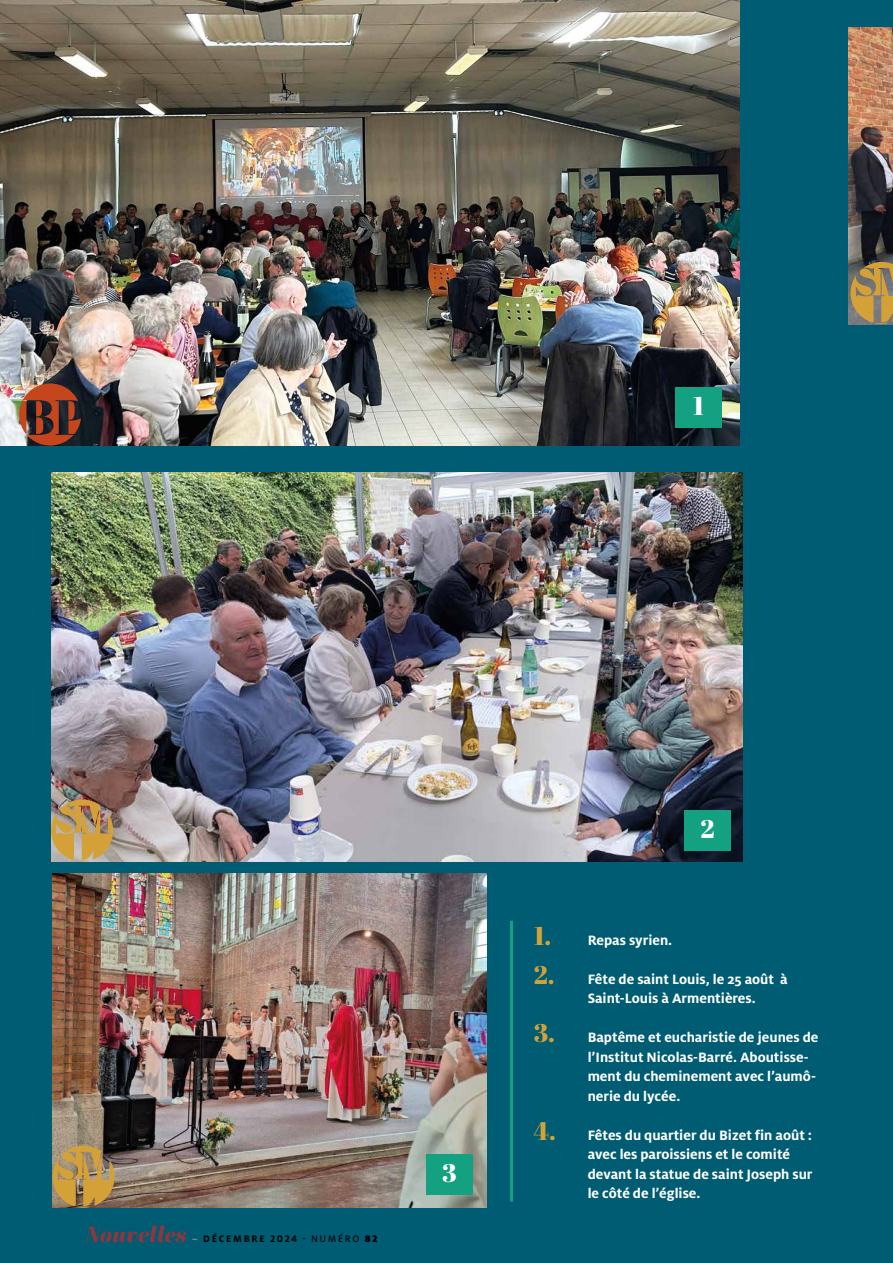
<style>
.page{position:relative;width:893px;height:1263px;background:#005c72}
.page>*{position:absolute;margin:0;border:0;box-sizing:border-box;transform-origin:0 0}
.t1{font:25.5px "Abril Fatface";color:#fff}
.t2{font:700 15px/19.5px "Milo OT";color:#fff}
.t3{font:10.5px "Milo OT Text";letter-spacing:.16em;color:#000}
.t4{font:700 10.5px "Milo OT";color:#000}
.s1{font-style:italic;color:#878787}
.s2{font-family:"Milo OT";font-weight:700}
.s3{font-family:"Milo OT";font-weight:900}
.s4{font-family:"Abril Fatface";font-weight:400;font-size:25.5px;color:#d4a139}
</style>
<div class="page">
<img style="left:0;top:0;width:740px;height:445px">
<img style="left:848px;top:27px;width:45px;height:297px">
<img style="left:51px;top:472px;width:691px;height:389px">
<div style="left:675px;top:387px;width:47px;height:40px;background:#13a182"></div>
<div style="left:684px;top:811px;width:46px;height:40px;background:#13a182"></div>
<hr style="left:510px;top:921px;width:3px;height:281px;background:#13a182">
<img style="left:53px;top:873px;width:433px;height:335px">
<div style="left:426px;top:1154px;width:46px;height:41px;background:#13a182"></div>
<img style="left:51px;top:799px;width:62px;height:62px">
<svg style="left:85px;top:1225px;width:101px;height:17px"></svg>
<svg style="left:851px;top:262px;width:42px;height:62px"></svg>
<svg style="left:53px;top:1145px;width:62px;height:63px"></svg>
<svg style="left:19px;top:383px;width:62px;height:63px"></svg>
<h1 class="t1" style="left:693px;top:388px;width:12px">1</h1>
<p class="t4" style="left:192px;top:1233px;width:29px"><span class="s1">~</span> Décemb</p>
<p class="t3" style="left:252px;top:1233px;width:127px"><span class="s2">re 2024</span> - NUMÉRO <span class="s3">82</span></p>
<h1 class="t1" style="left:442px;top:1155px;width:16px">3</h1>
<h1 class="t1" style="left:700px;top:811px;width:16px">2</h1>
<p class="t2" style="left:534px;top:930px;width:140px"><span class="s4">1.</span> Repas syrien.</p>
<p class="t2" style="left:588px;top:969px;width:201px;text-indent:-54px"><span class="s4">2.</span> Fête de saint Louis, le 25 août à<br>Saint-Louis à Armentières.</p>
<p class="t2" style="left:588px;top:1028px;width:232px;text-indent:-54px"><span class="s4">3.</span> Baptême et eucharistie de jeunes de l’Institut Nicolas-Barré. Aboutisse&shy;ment du cheminement avec l’aumô&shy;nerie du lycée.</p>
<p class="t2" style="left:588px;top:1125px;width:226px;text-indent:-54px"><span class="s4">4.</span> Fêtes du quartier du Bizet fin août : avec les paroissiens et le comité devant la statue de saint Joseph sur le côté de l’église.</p>
</div>
